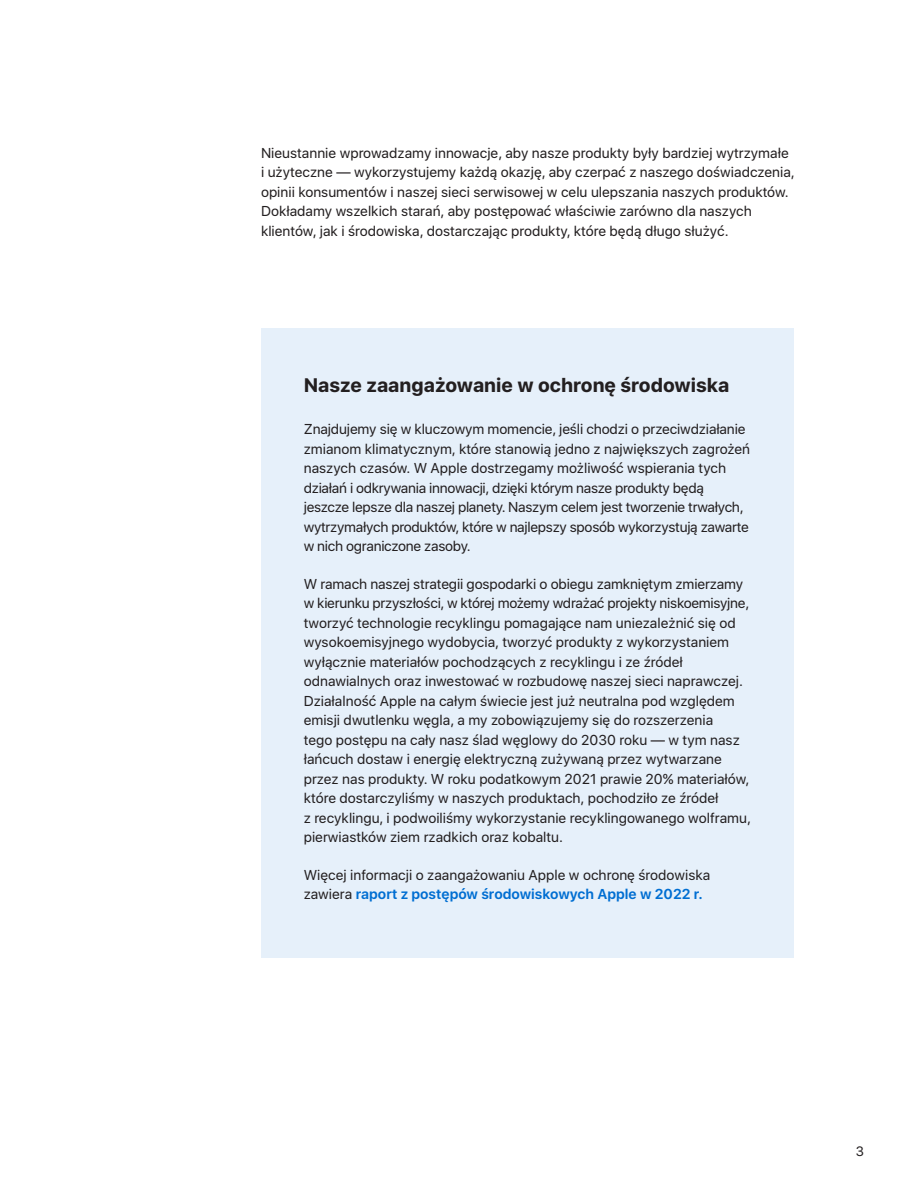
<style>
.page{position:relative;width:918px;height:1188px;background:#fff}
.page>*{position:absolute;margin:0;border:0;box-sizing:border-box;transform-origin:0 0}
.Callout_Heading{font:700 19.5px "SF Hello";color:#231f20}
.Body_Copy{font:14.25px/19.5px "SF Hello";color:#231f20}
.Body_Copy-2{font:14.25px/19.5px "SF Hello";letter-spacing:-.02em;color:#231f20}
.t1{font:13.5px "SF Hello";color:#231f20}
.s1{font-weight:600;color:#006ed2}
</style>
<div class="page">
<div style="left:261px;top:328px;width:533px;height:630px;background:#e6f0fa"></div>
<p class="Body_Copy" style="left:261px;top:142px;width:535px">Nieustannie wprowadzamy innowacje, aby nasze produkty były bardziej wytrzymałe i użyteczne — wykorzystujemy każdą okazję, aby czerpać z naszego doświadczenia, opinii konsumentów i naszej sieci serwisowej w celu ulepszania naszych produktów.<br>Dokładamy wszelkich starań, aby postępować właściwie zarówno dla naszych klientów, jak i środowiska, dostarczając produkty, które będą długo służyć.</p>
<p class="Callout_Heading" style="left:304px;top:371px;width:427px">Nasze zaangażowanie w ochronę środowiska</p>
<p class="Body_Copy-2" style="left:304px;top:418px;width:448px">Znajdujemy się w kluczowym momencie, jeśli chodzi o przeciwdziałanie zmianom klimatycznym, które stanowią jedno z największych zagrożeń naszych czasów. W Apple dostrzegamy możliwość wspierania tych działań i odkrywania innowacji, dzięki którym nasze produkty będą jeszcze lepsze dla naszej planety. Naszym celem jest tworzenie trwałych, wytrzymałych produktów, które w najlepszy sposób wykorzystują zawarte w nich ograniczone zasoby.</p>
<p class="Body_Copy" style="left:304px;top:573px;width:449px">W ramach naszej strategii gospodarki o obiegu zamkniętym zmierzamy w kierunku przyszłości, w której możemy wdrażać projekty niskoemisyjne, tworzyć technologie recyklingu pomagające nam uniezależnić się od wysokoemisyjnego wydobycia, tworzyć produkty z wykorzystaniem wyłącznie materiałów pochodzących z recyklingu i ze źródeł odnawialnych oraz inwestować w rozbudowę naszej sieci naprawczej.<br>Działalność Apple na całym świecie jest już neutralna pod względem emisji dwutlenku węgla, a my zobowiązujemy się do rozszerzenia<br>tego postępu na cały nasz ślad węglowy do 2030 roku — w tym nasz łańcuch dostaw i energię elektryczną zużywaną przez wytwarzane przez nas produkty. W roku podatkowym 2021 prawie 20% materiałów, które dostarczyliśmy w naszych produktach, pochodziło ze źródeł<br>z recyklingu, i podwoiliśmy wykorzystanie recyklingowanego wolframu, pierwiastków ziem rzadkich oraz kobaltu.</p>
<p class="Body_Copy" style="left:304px;top:864px;width:408px">Więcej informacji o zaangażowaniu Apple w ochronę środowiska zawiera <span class="s1">raport z postępów środowiskowych Apple w 2022 r.</span></p>
<p class="t1" style="left:856px;top:1141px;width:10px">3</p>
</div>
